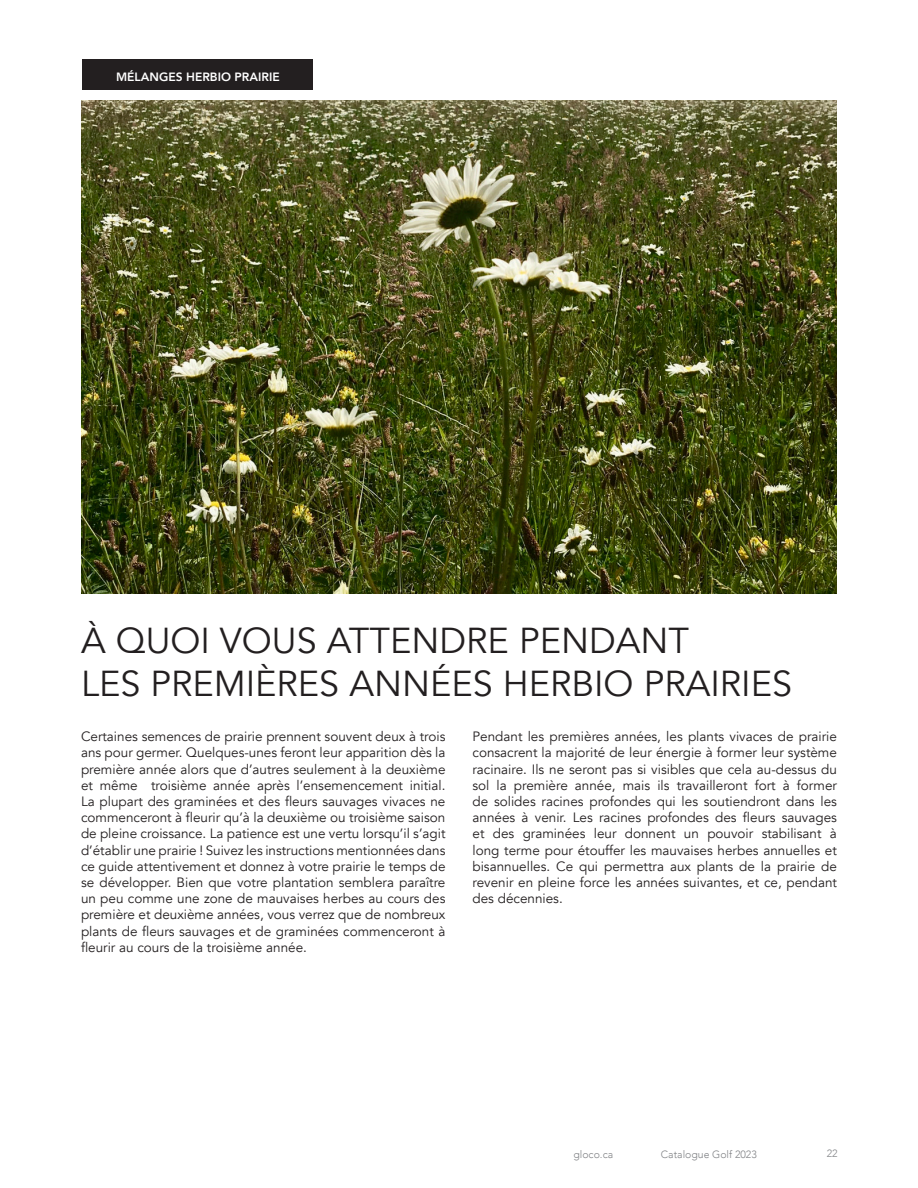
<style>
.page{position:relative;width:918px;height:1188px;background:#fff}
.page>*{position:absolute;margin:0;border:0;box-sizing:border-box;transform-origin:0 0}
.t1{font:36px/43.2px "Avenir";color:#231f20}
.t2{font:13.5px/16.2px "Avenir";color:#231f20;text-align:justify}
.t3{font:800 12px "Avenir";color:#fff}
.t4{font:300 10.5px "Avenir";color:#808285}
</style>
<div class="page">
<div style="left:83px;top:59px;width:230px;height:31px;background:#231f20"></div>
<img style="left:81px;top:100px;width:756px;height:494px">
<p class="t3" style="left:116px;top:67px;width:165px">MÉLANGES HERBIO PRAIRIE</p>
<p class="t1" style="left:81px;top:619px;width:713px">À QUOI VOUS ATTENDRE PENDANT<br>LES PREMIÈRES ANNÉES HERBIO PRAIRIES</p>
<p class="t2" style="left:81px;top:729px;width:366px">Certaines semences de prairie prennent souvent deux à trois ans pour germer. Quelques-unes feront leur apparition dès la première année alors que d’autres seulement à la deuxième et même troisième année après l’ensemencement initial.<br>La plupart des graminées et des fleurs sauvages vivaces ne commenceront à fleurir qu’à la deuxième ou troisième saison de pleine croissance. La patience est une vertu lorsqu’il s’agit d’établir une prairie ! Suivez les instructions mentionnées dans ce guide attentivement et donnez à votre prairie le temps de se développer. Bien que votre plantation semblera paraître un peu comme une zone de mauvaises herbes au cours des première et deuxième années, vous verrez que de nombreux plants de fleurs sauvages et de graminées commenceront à fleurir au cours de la troisième année.</p>
<p class="t2" style="left:472px;top:729px;width:366px">Pendant les premières années, les plants vivaces de prairie consacrent la majorité de leur énergie à former leur système racinaire. Ils ne seront pas si visibles que cela au-dessus du sol la première année, mais ils travailleront fort à former de solides racines profondes qui les soutiendront dans les années à venir. Les racines profondes des fleurs sauvages et des graminées leur donnent un pouvoir stabilisant à long terme pour étouffer les mauvaises herbes annuelles et bisannuelles. Ce qui permettra aux plants de la prairie de revenir en pleine force les années suivantes, et ce, pendant des décennies.</p>
<p class="t4" style="left:573px;top:1148px;width:41px">gloco.ca</p>
<p class="t4" style="left:661px;top:1148px;width:97px">Catalogue Golf 2023</p>
<p class="t4" style="left:827px;top:1148px;width:12px">22</p>
</div>
